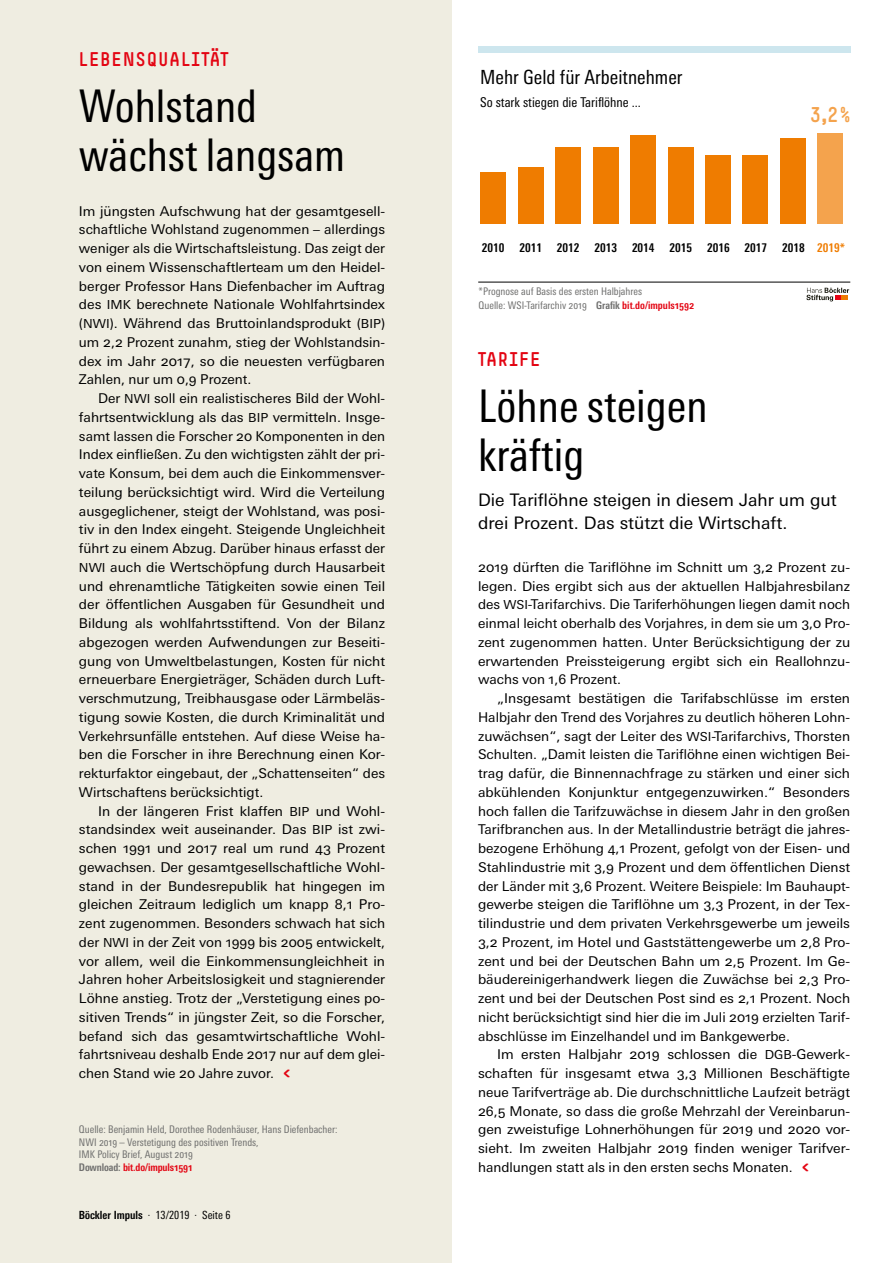
<style>
.page{position:relative;width:893px;height:1263px;background:#fff}
.page>*{position:absolute;margin:0;border:0;box-sizing:border-box;transform-origin:0 0}
._2__Head_einspaltig{font:condensed 45px/49.5px "Univers Next Pro";color:#000}
.t1{font:21px "Simple HBS";color:#f4a34d}
.t2{font:condensed 19.5px "Univers Next Pro";color:#000}
._1__Stichwort{font:19.5px "Simple HBS";letter-spacing:.05em;color:#e30513}
._3__Vorspann_einspal{font:17.25px/22.5px "Univers Next Pro";color:#000}
._4__Fließtext{font:13.5px/18.8px "Univers Next Pro";color:#000;text-align:justify}
._4__Fließtext_stumpf{font:13.5px/18.8px "Univers Next Pro";color:#000;text-align:justify}
.t3{font:condensed 13.5px "Univers Next Pro";color:#000}
.t4{font:700 condensed 12px "Univers Next Pro";color:#000}
.t5{font:condensed 11.25px "Univers Next Pro";color:#000}
._5__Quelle_Artikel_o{font:condensed 10.5px/12.8px "Univers Next Pro";color:#6f6f6e}
.s1{font-size:12.45px}
.s2{font-family:"Simple HBS";font-size:18px;color:#e30513}
.s3{font-weight:700}
.s4{font-weight:700;color:#e30513}
.s5{color:#ef7c00}
</style>
<div class="page">
<div style="left:0;top:0;width:451px;height:1263px;background:#efede1"></div>
<div style="left:481px;top:173px;width:25px;height:51px;background:#ef7c00"></div>
<div style="left:518px;top:167px;width:26px;height:57px;background:#ef7c00"></div>
<div style="left:555px;top:147px;width:26px;height:77px;background:#ef7c00"></div>
<div style="left:593px;top:147px;width:25px;height:77px;background:#ef7c00"></div>
<div style="left:630px;top:136px;width:26px;height:88px;background:#ef7c00"></div>
<div style="left:668px;top:147px;width:25px;height:77px;background:#ef7c00"></div>
<div style="left:705px;top:156px;width:26px;height:68px;background:#ef7c00"></div>
<div style="left:743px;top:156px;width:25px;height:68px;background:#ef7c00"></div>
<div style="left:780px;top:139px;width:26px;height:85px;background:#ef7c00"></div>
<div style="left:818px;top:133px;width:25px;height:91px;background:#f4a34d"></div>
<div style="left:478px;top:47px;width:372px;height:6px;background:#cde6ee"></div>
<svg style="left:806px;top:288px;width:43px;height:13px"></svg>
<hr style="left:478px;top:282px;width:372px;height:1px;background:#000">
<p class="_1__Stichwort" style="left:79px;top:48px;width:151px">LEBENSQUALITÄT</p>
<p class="_2__Head_einspaltig" style="left:79px;top:81px;width:268px">Wohlstand wächst langsam</p>
<p class="_4__Fließtext_stumpf" style="left:79px;top:201px;width:308px">Im jüngsten Aufschwung hat der gesamtgesell&shy;schaftliche Wohlstand zugenommen – allerdings weniger als die Wirtschaftsleistung. Das zeigt der von einem Wissenschaftlerteam um den Heidel&shy;berger Professor Hans Diefenbacher im Auftrag des <span class="s1">IMK</span> berechnete Nationale Wohlfahrtsindex (<span class="s1">NWI</span>). Während das Bruttoinlandsprodukt (<span class="s1">BIP</span>) um 2,2 Prozent zunahm, stieg der Wohlstandsin&shy;dex im Jahr 2017, so die neuesten verfügbaren Zahlen, nur um 0,9 Prozent.</p>
<p class="_4__Fließtext" style="left:79px;top:389px;width:308px;text-indent:19px">Der <span class="s1">NWI</span> soll ein realistischeres Bild der Wohl&shy;fahrtsentwicklung als das <span class="s1">BIP</span> vermitteln. Insge&shy;samt lassen die Forscher 20 Komponenten in den Index einfließen. Zu den wichtigsten zählt der pri&shy;vate Konsum, bei dem auch die Einkommensver&shy;teilung berücksichtigt wird. Wird die Verteilung ausgeglichener, steigt der Wohlstand, was posi&shy;tiv in den Index eingeht. Steigende Ungleichheit führt zu einem Abzug. Darüber hinaus erfasst der <span class="s1">NWI</span> auch die Wertschöpfung durch Hausarbeit und ehrenamtliche Tätigkeiten sowie einen Teil der öffentlichen Ausgaben für Gesundheit und Bildung als wohlfahrtsstiftend. Von der Bilanz abgezogen werden Aufwendungen zur Beseiti&shy;gung von Umweltbelastungen, Kosten für nicht erneuerbare Energieträger, Schäden durch Luft&shy;verschmutzung, Treibhausgase oder Lärmbeläs&shy;tigung sowie Kosten, die durch Kriminalität und Verkehrsunfälle entstehen. Auf diese Weise ha&shy;ben die Forscher in ihre Berechnung einen Kor&shy;rekturfaktor eingebaut, der „Schattenseiten“ des Wirtschaftens berücksichtigt.</p>
<p class="_4__Fließtext" style="left:79px;top:801px;width:308px;text-indent:19px">In der längeren Frist klaffen <span class="s1">BIP</span> und Wohl&shy;standsindex weit auseinander. Das <span class="s1">BIP</span> ist zwi&shy;schen 1991 und 2017 real um rund 43 Prozent gewachsen. Der gesamtgesellschaftliche Wohl&shy;stand in der Bundesrepublik hat hingegen im gleichen Zeitraum lediglich um knapp 8,1 Pro&shy;zent zugenommen. Besonders schwach hat sich der <span class="s1">NWI</span> in der Zeit von 1999 bis 2005 entwickelt, vor allem, weil die Einkommensungleichheit in Jahren hoher Arbeitslosigkeit und stagnierender Löhne anstieg. Trotz der „Verstetigung eines po&shy;sitiven Trends“ in jüngster Zeit, so die Forscher, befand sich das gesamtwirtschaftliche Wohl&shy;fahrtsniveau deshalb Ende 2017 nur auf dem glei&shy;chen Stand wie 20 Jahre zuvor. <span class="s2">&lt;</span></p>
<p class="_5__Quelle_Artikel_o" style="left:79px;top:1122px;width:260px">Quelle: Benjamin Held, Dorothee Rodenhäuser, Hans Diefenbacher:<br>NWI 2019 – Verstetigung des positiven Trends,<br>IMK Policy Brief, August 2019<br><span class="s3">Download:</span> <span class="s4">bit.do/impuls1591</span></p>
<p class="t5" style="left:79px;top:1208px;width:153px"><span class="s3">Böckler Impuls</span> · 13/2019 · Seite 6</p>
<p class="t2" style="left:480px;top:66px;width:204px">Mehr Geld für Arbeitnehmer</p>
<p class="t3" style="left:480px;top:94px;width:162px">So stark stiegen die Tariflöhne ...</p>
<p class="t1" style="left:810px;top:103px;width:42px">3,2%</p>
<p class="t4" style="left:482px;top:240px;width:365px">2010 2011 2012 2013 2014 2015 2016 2017 2018 <span class="s5">2019*</span></p>
<p class="_5__Quelle_Artikel_o" style="left:479px;top:285px;width:217px;line-height:13.5px">*Prognose auf Basis des ersten Halbjahres<br>Quelle: WSI-Tarifarchiv 2019 <span class="s3">Grafik</span> <span class="s4">bit.do/impuls1592</span></p>
<p class="_1__Stichwort" style="left:478px;top:348px;width:64px">TARIFE</p>
<p class="_2__Head_einspaltig" style="left:478px;top:381px;width:231px">Löhne steigen kräftig</p>
<p class="_3__Vorspann_einspal" style="left:478px;top:489px;width:360px">Die Tariflöhne steigen in diesem Jahr um gut drei Prozent. Das stützt die Wirtschaft.</p>
<p class="_4__Fließtext_stumpf" style="left:478px;top:558px;width:374px">2019 dürften die Tariflöhne im Schnitt um 3,2 Prozent zu&shy;legen. Dies ergibt sich aus der aktuellen Halbjahresbilanz des <span class="s1">WSI</span>-Tarifarchivs. Die Tariferhöhungen liegen damit noch einmal leicht oberhalb des Vorjahres, in dem sie um 3,0 Pro&shy;zent zugenommen hatten. Unter Berücksichtigung der zu erwartenden Preissteigerung ergibt sich ein Reallohnzu&shy;wachs von 1,6 Prozent.</p>
<p class="_4__Fließtext" style="left:478px;top:689px;width:374px;text-indent:19px">„Insgesamt bestätigen die Tarifabschlüsse im ersten Halbjahr den Trend des Vorjahres zu deutlich höheren Lohn&shy;zuwächsen“, sagt der Leiter des <span class="s1">WSI</span>-Tarifarchivs, Thorsten Schulten. „Damit leisten die Tariflöhne einen wichtigen Bei&shy;trag dafür, die Binnennachfrage zu stärken und einer sich abkühlenden Konjunktur entgegenzuwirken.“ Besonders hoch fallen die Tarifzuwächse in diesem Jahr in den großen Tarifbranchen aus. In der Metallindustrie beträgt die jahres&shy;bezogene Erhöhung 4,1 Prozent, gefolgt von der Eisen- und Stahlindustrie mit 3,9 Prozent und dem öffentlichen Dienst der Länder mit 3,6 Prozent. Weitere Beispiele: Im Bauhaupt&shy;gewerbe steigen die Tariflöhne um 3,3 Prozent, in der Tex&shy;tilindustrie und dem privaten Verkehrsgewerbe um jeweils 3,2 Prozent, im Hotel und Gaststättengewerbe um 2,8 Pro&shy;zent und bei der Deutschen Bahn um 2,5 Prozent. Im Ge&shy;bäudereinigerhandwerk liegen die Zuwächse bei 2,3 Pro&shy;zent und bei der Deutschen Post sind es 2,1 Prozent. Noch nicht berücksichtigt sind hier die im Juli 2019 erzielten Tarif&shy;abschlüsse im Einzelhandel und im Bankgewerbe.</p>
<p class="_4__Fließtext" style="left:478px;top:1045px;width:374px;text-indent:19px">Im ersten Halbjahr 2019 schlossen die <span class="s1">DGB</span>-Gewerk&shy;schaften für insgesamt etwa 3,3 Millionen Beschäftigte neue Tarifverträge ab. Die durchschnittliche Laufzeit beträgt 26,5 Monate, so dass die große Mehrzahl der Vereinbarun&shy;gen zweistufige Lohnerhöhungen für 2019 und 2020 vor&shy;sieht. Im zweiten Halbjahr 2019 finden weniger Tarifver&shy;handlungen statt als in den ersten sechs Monaten. <span class="s2">&lt;</span></p>
</div>
